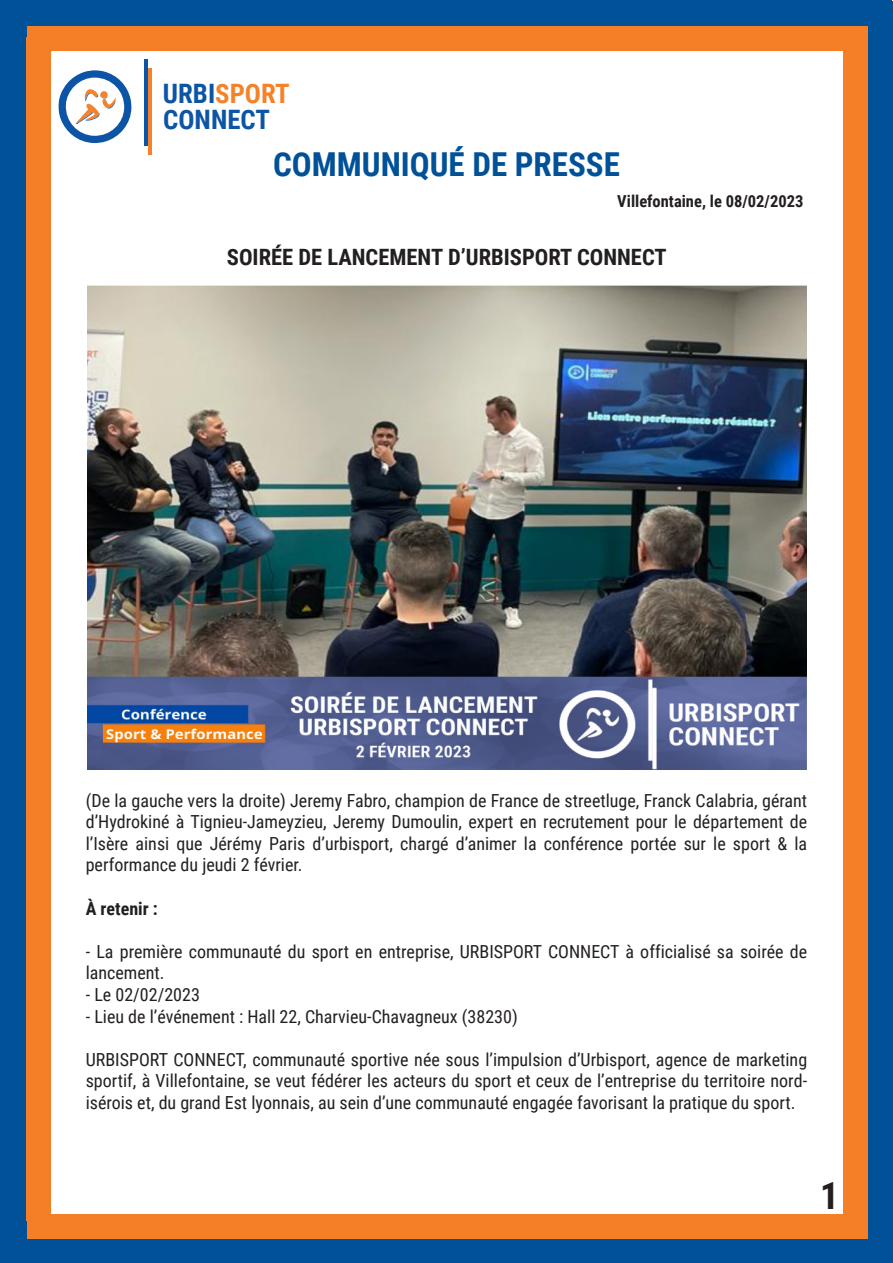
<style>
.page{position:relative;width:893px;height:1263px;background:#fff}
.page>*{position:absolute;margin:0;border:0;box-sizing:border-box;transform-origin:0 0}
.t1{font:700 37.5px "Roboto Condensed";color:#231f20}
.t2{font:700 33px "Roboto Condensed";color:#015198}
.t3{font:700 26.7px/25.5px "Roboto Condensed";color:#0c55a6}
.t4{font:700 22.5px "Roboto Condensed";color:#231f20}
.t5{font:18px/21.6px "Roboto Condensed";color:#231f20;text-align:justify}
.t6{font:700 18px "Roboto Condensed";color:#231f20}
.t7{font:700 16.5px "Roboto Condensed";color:#231f20}
.s1{color:#f58229}
</style>
<div class="page">
<svg style="left:58px;top:70px;width:73px;height:73px"></svg>
<hr style="left:148px;top:68px;width:4px;height:87px;background:#f58229">
<hr style="left:144px;top:59px;width:4px;height:87px;background:#0c55a6">
<div style="left:0;top:1px;width:27px;height:1261px;background:#015198"></div>
<div style="left:867px;top:1px;width:26px;height:1261px;background:#015198"></div>
<div style="left:1px;top:0;width:891px;height:26px;background:#015198"></div>
<div style="left:1px;top:1238px;width:891px;height:25px;background:#015198"></div>
<div style="left:27px;top:26px;width:840px;height:24px;background:#f47f26"></div>
<div style="left:27px;top:1214px;width:840px;height:24px;background:#f47f26"></div>
<div style="left:27px;top:37px;width:24px;height:1183px;background:#f47f26"></div>
<div style="left:843px;top:44px;width:24px;height:1184px;background:#f47f26"></div>
<img style="left:88px;top:286px;width:719px;height:484px">
<p class="t3" style="left:163px;top:80px;width:128px">URBI<span class="s1">SPORT<br></span>CONNECT</p>
<p class="t2" style="left:273px;top:141px;width:348px">COMMUNIQUÉ DE PRESSE</p>
<p class="t7" style="left:617px;top:190px;width:188px">Villefontaine, le 08/02/2023</p>
<p class="t4" style="left:227px;top:241px;width:441px">SOIRÉE DE LANCEMENT D’URBISPORT CONNECT</p>
<p class="t5" style="left:86px;top:789px;width:723px">(De la gauche vers la droite) Jeremy Fabro, champion de France de streetluge, Franck Calabria, gérant d’Hydrokiné à Tignieu-Jameyzieu, Jeremy Dumoulin, expert en recrutement pour le département de l’Isère ainsi que Jérémy Paris d’urbisport, chargé d’animer la conférence portée sur le sport &amp; la performance du jeudi 2 février.</p>
<p class="t6" style="left:86px;top:896px;width:74px">À retenir :</p>
<p class="t5" style="left:86px;top:940px;width:723px">- La première communauté du sport en entreprise, URBISPORT CONNECT à officialisé sa soirée de lancement.</p>
<p class="t5" style="left:86px;top:983px;width:116px">- Le 02/02/2023</p>
<p class="t5" style="left:86px;top:1005px;width:434px">- Lieu de l’événement : Hall 22, Charvieu-Chavagneux (38230)</p>
<p class="t5" style="left:86px;top:1048px;width:723px">URBISPORT CONNECT, communauté sportive née sous l’impulsion d’Urbisport, agence de marketing sportif, à Villefontaine, se veut fédérer les acteurs du sport et ceux de l’entreprise du territoire nord&shy;isérois et, du grand Est lyonnais, au sein d’une communauté engagée favorisant la pratique du sport.</p>
<p class="t1" style="left:820px;top:1169px;width:20px">1</p>
</div>
